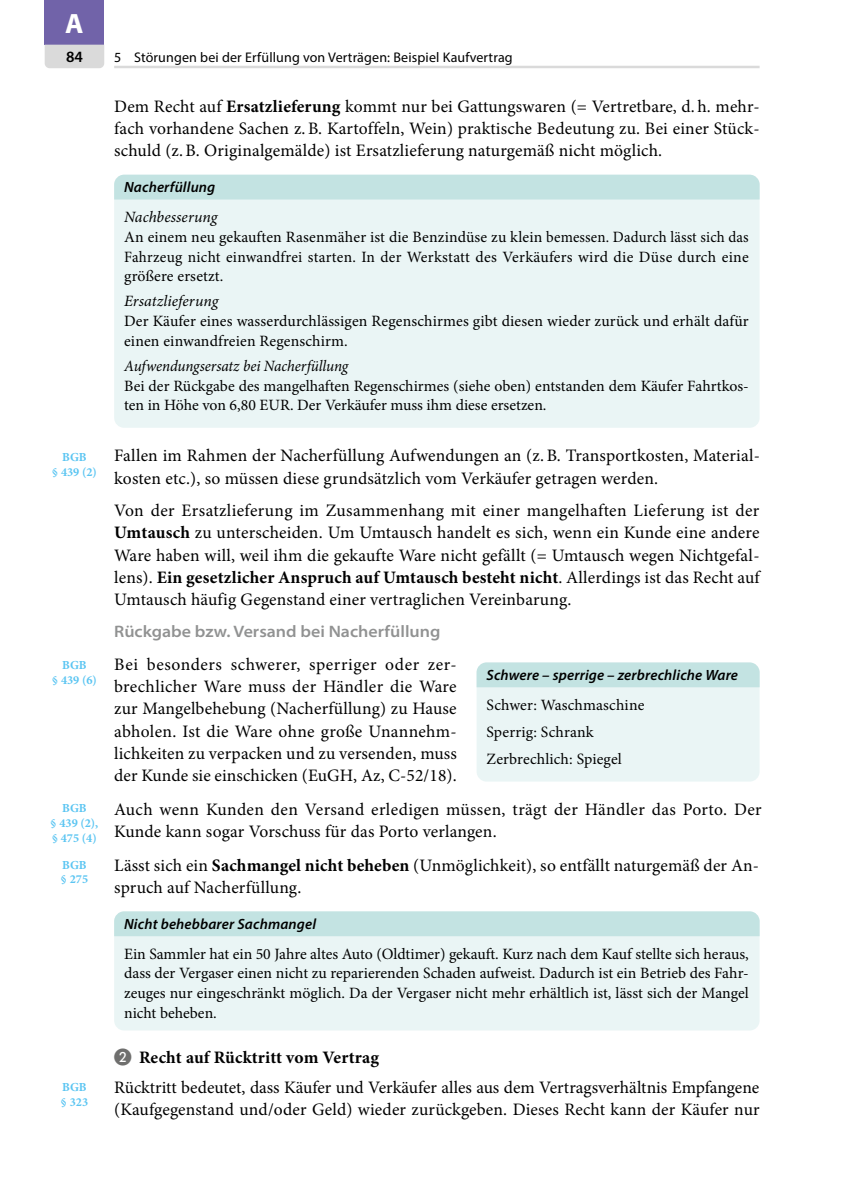
<style>
.page{position:relative;width:844px;height:1191px;background:#fff}
.page>*{position:absolute;margin:0;border:0;box-sizing:border-box;transform-origin:0 0}
.t1{font:700 28px "Myriad Pro";color:#fff}
._10_1_Grundschrift{font:17.5px/22.4px "Minion Pro";letter-spacing:.005em;color:#000}
._11_1_7_Aufzaehl_Zah{font:700 17.5px "Minion Pro";letter-spacing:.005em;color:#000}
._04_Ueberschrift_5{font:600 semi-expanded 16.62px "Myriad Pro";color:#919292}
._30_1_2_Beispiel_Tex{font:15.75px/19.8px "Minion Pro";letter-spacing:.005em;color:#000;text-align:justify}
._30_1_2_Beispiel_Tex-2{font:italic 15.75px "Minion Pro";color:#000;scale:.96 1}
._30_1_2_Beispiel_Tex-3{font:italic 15.75px "Minion Pro";color:#000}
.t2{font:600 15.75px "Myriad Pro";color:#000}
._30_1_1_Beispiel_Ueb{font:italic 600 14.88px "Myriad Pro";letter-spacing:.01em;color:#000}
.t3{font:14px "Myriad Pro";letter-spacing:.01em;color:#000}
._81_1_Marginalien_Ge{font:700 12.25px/14.9px "Minion Pro";color:#5bc5f2;text-align:center}
.s1{font-weight:700}
.s2{color:#6f6f6e}
</style>
<div class="page">
<div style="left:114px;top:175px;width:645px;height:253px;background:#eaf5f5;border-radius:10px"></div>
<div style="left:114px;top:175px;width:645px;height:24px;background:#c3e3e2"></div>
<div style="left:114px;top:911px;width:645px;height:119px;background:#eaf5f5;border-radius:10px"></div>
<div style="left:114px;top:911px;width:645px;height:25px;background:#c3e3e2"></div>
<div style="left:476px;top:662px;width:283px;height:119px;background:#eaf5f5;border-radius:10px"></div>
<div style="left:476px;top:662px;width:283px;height:25px;background:#c3e3e2"></div>
<hr style="left:114px;top:66px;width:645px;height:2px;background:#dadada">
<div style="left:45px;top:0;width:59px;height:45px;background:#7163a9"></div>
<svg style="left:45px;top:45px;width:59px;height:23px"></svg>
<h1 class="t1" style="left:65px;top:6px;width:20px">A</h1>
<p class="t2" style="left:66px;top:47px;width:18px">84</p>
<p class="_81_1_Marginalien_Ge" style="left:52px;top:450px;width:46px">BGB<br>§ 439 (2)</p>
<p class="_81_1_Marginalien_Ge" style="left:52px;top:657px;width:46px">BGB<br>§ 439 (6)</p>
<p class="_81_1_Marginalien_Ge" style="left:50px;top:801px;width:49px">BGB<br>§ 439 (2), § 475 (4)</p>
<p class="_81_1_Marginalien_Ge" style="left:61px;top:857px;width:29px;text-align:left">BGB § 275</p>
<p class="_81_1_Marginalien_Ge" style="left:61px;top:1079px;width:29px;text-align:left">BGB § 323</p>
<p class="t3" style="left:114px;top:49px;width:400px">5 Störungen bei der Erfüllung von Verträgen: Beispiel Kaufvertrag</p>
<p class="_10_1_Grundschrift" style="left:114px;top:95px;width:646px;text-align:justify">Dem Recht auf <span class="s1">Ersatzlieferung</span> kommt nur bei Gattungswaren (= Vertretbare, d. h. mehr&shy;fach vorhandene Sachen z. B. Kartoffeln, Wein) praktische Bedeutung zu. Bei einer Stück&shy;schuld (z.B. Originalgemälde) ist Ersatzlieferung naturgemäß nicht möglich.</p>
<p class="_30_1_1_Beispiel_Ueb" style="left:124px;top:178px;width:93px">Nacherfüllung</p>
<p class="_30_1_2_Beispiel_Tex-3" style="left:124px;top:206px;width:95px">Nachbesserung</p>
<p class="_30_1_2_Beispiel_Tex" style="left:124px;top:227px;width:626px">An einem neu gekauften Rasenmäher ist die Benzindüse zu klein bemessen. Dadurch lässt sich das Fahrzeug nicht einwandfrei starten. In der Werkstatt des Verkäufers wird die Düse durch eine größere ersetzt.</p>
<p class="_30_1_2_Beispiel_Tex-3" style="left:124px;top:290px;width:96px">Ersatzlieferung</p>
<p class="_30_1_2_Beispiel_Tex" style="left:124px;top:311px;width:626px">Der Käufer eines wasserdurchlässigen Regenschirmes gibt diesen wieder zurück und erhält dafür einen einwandfreien Regenschirm.</p>
<p class="_30_1_2_Beispiel_Tex-2" style="left:124px;top:355px;width:235px">Aufwendungsersatz bei Nacherfüllung</p>
<p class="_30_1_2_Beispiel_Tex" style="left:124px;top:376px;width:626px">Bei der Rückgabe des mangelhaften Regenschirmes (siehe oben) entstanden dem Käufer Fahrtkos&shy;ten in Höhe von 6,80 EUR. Der Verkäufer muss ihm diese ersetzen.</p>
<p class="_10_1_Grundschrift" style="left:114px;top:444px;width:647px">Fallen im Rahmen der Nacherfüllung Aufwendungen an (z. B. Transportkosten, Material&shy;kosten etc.), so müssen diese grundsätzlich vom Verkäufer getragen werden.</p>
<p class="_10_1_Grundschrift" style="left:114px;top:499px;width:646px;text-align:justify">Von der Ersatzlieferung im Zusammenhang mit einer mangelhaften Lieferung ist der <span class="s1">Umtausch</span> zu unterscheiden. Um Umtausch handelt es sich, wenn ein Kunde eine andere Ware haben will, weil ihm die gekaufte Ware nicht gefällt (= Umtausch wegen Nichtgefal&shy;lens). <span class="s1">Ein gesetzlicher Anspruch auf Umtausch besteht nicht</span>. Allerdings ist das Recht auf Umtausch häufig Gegenstand einer vertraglichen Vereinbarung.</p>
<p class="_04_Ueberschrift_5" style="left:114px;top:621px;width:328px">Rückgabe bzw. Versand bei Nacherfüllung</p>
<p class="_10_1_Grundschrift" style="left:114px;top:653px;width:344px;text-align:justify">Bei besonders schwerer, sperriger oder zer&shy;brechlicher Ware muss der Händler die Ware zur Mangelbehebung (Nacherfüllung) zu Hause abholen. Ist die Ware ohne große Unannehm&shy;lichkeiten zu verpacken und zu versenden, muss der Kunde sie einschicken (EuGH, Az, C-52/18).</p>
<p class="_10_1_Grundschrift" style="left:114px;top:798px;width:649px">Auch wenn Kunden den Versand erledigen müssen, trägt der Händler das Porto. Der<br>Kunde kann sogar Vorschuss für das Porto verlangen.</p>
<p class="_10_1_Grundschrift" style="left:114px;top:854px;width:646px">Lässt sich ein <span class="s1">Sachmangel nicht beheben</span> (Unmöglichkeit), so entfällt naturgemäß der An&shy;spruch auf Nacherfüllung.</p>
<p class="_30_1_1_Beispiel_Ueb" style="left:486px;top:665px;width:253px">Schwere – sperrige – zerbrechliche Ware</p>
<p class="_30_1_2_Beispiel_Tex" style="left:486px;top:695px;width:159px">Schwer: Waschmaschine</p>
<p class="_30_1_2_Beispiel_Tex" style="left:486px;top:722px;width:109px">Sperrig: Schrank</p>
<p class="_30_1_2_Beispiel_Tex" style="left:486px;top:749px;width:137px">Zerbrechlich: Spiegel</p>
<p class="_30_1_1_Beispiel_Ueb" style="left:124px;top:914px;width:193px">Nicht behebbarer Sachmangel</p>
<p class="_30_1_2_Beispiel_Tex" style="left:124px;top:943px;width:626px">Ein Sammler hat ein 50 Jahre altes Auto (Oldtimer) gekauft. Kurz nach dem Kauf stellte sich heraus, dass der Vergaser einen nicht zu reparierenden Schaden aufweist. Dadurch ist ein Betrieb des Fahr&shy;zeuges nur eingeschränkt möglich. Da der Vergaser nicht mehr erhältlich ist, lässt sich der Mangel nicht beheben.</p>
<p class="_11_1_7_Aufzaehl_Zah" style="left:114px;top:1044px;width:266px"><span class="s2">❷</span> Recht auf Rücktritt vom Vertrag</p>
<p class="_10_1_Grundschrift" style="left:114px;top:1075px;width:646px">Rücktritt bedeutet, dass Käufer und Verkäufer alles aus dem Vertragsverhältnis Empfangene (Kaufgegenstand und/oder Geld) wieder zurückgeben. Dieses Recht kann der Käufer nur</p>
</div>
